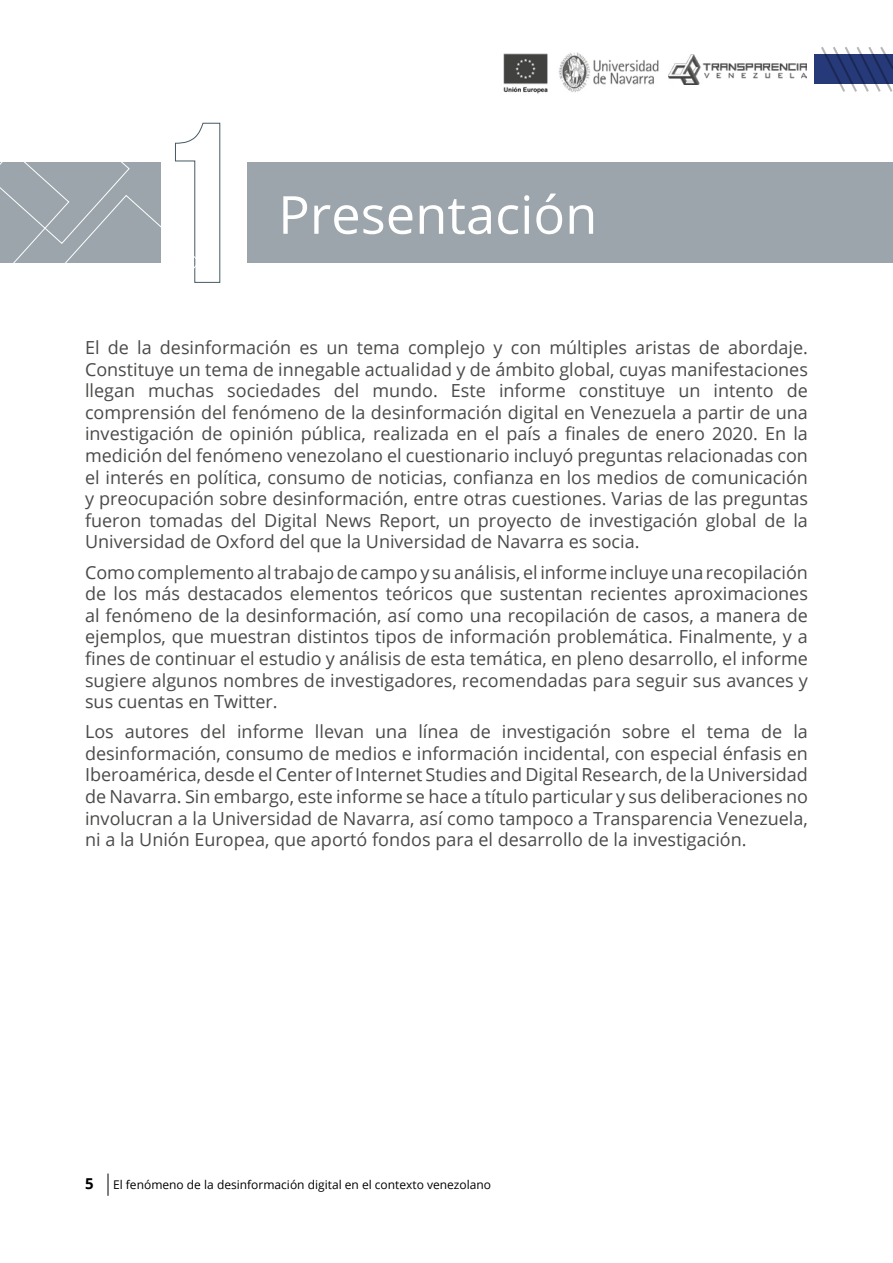
<style>
.page{position:relative;width:893px;height:1263px;background:#fff}
.page>*{position:absolute;margin:0;border:0;box-sizing:border-box;transform-origin:0 0}
.t1{font:52.5px "Open Sans";color:#fff}
.t2{font:18px/21.6px "Open Sans";color:#4a4a49;text-align:justify}
.t3{font:700 15px "Open Sans";color:#000}
.t4{font:12px "Open Sans";color:#000}
</style>
<div class="page">
<div style="left:814px;top:54px;width:79px;height:29px;background:#263979"></div>
<img style="left:669px;top:54px;width:138px;height:30px">
<img style="left:558px;top:52px;width:101px;height:40px">
<img style="left:503px;top:53px;width:45px;height:41px">
<svg style="left:108px;top:1173px;width:1px;height:23px"></svg>
<svg style="left:819px;top:47px;width:74px;height:45px"></svg>
<div style="left:248px;top:162px;width:645px;height:101px;background:#9ba5ab"></div>
<svg style="left:0;top:122px;width:221px;height:161px"></svg>
<h1 class="t1" style="left:278px;top:179px;width:321px">Presentación</h1>
<p class="t2" style="left:85px;top:336px;width:724px">El de la desinformación es un tema complejo y con múltiples aristas de abordaje.<br>Constituye un tema de innegable actualidad y de ámbito global, cuyas manifestaciones llegan muchas sociedades del mundo. Este informe constituye un intento de comprensión del fenómeno de la desinformación digital en Venezuela a partir de una investigación de opinión pública, realizada en el país a finales de enero 2020. En la medición del fenómeno venezolano el cuestionario incluyó preguntas relacionadas con el interés en política, consumo de noticias, confianza en los medios de comunicación y preocupación sobre desinformación, entre otras cuestiones. Varias de las preguntas fueron tomadas del Digital News Report, un proyecto de investigación global de la Universidad de Oxford del que la Universidad de Navarra es socia.</p>
<p class="t2" style="left:85px;top:561px;width:724px">Como complemento al trabajo de campo y su análisis, el informe incluye una recopilación de los más destacados elementos teóricos que sustentan recientes aproximaciones al fenómeno de la desinformación, así como una recopilación de casos, a manera de ejemplos, que muestran distintos tipos de información problemática. Finalmente, y a fines de continuar el estudio y análisis de esta temática, en pleno desarrollo, el informe sugiere algunos nombres de investigadores, recomendadas para seguir sus avances y sus cuentas en Twitter.</p>
<p class="t2" style="left:85px;top:720px;width:724px">Los autores del informe llevan una línea de investigación sobre el tema de la desinformación, consumo de medios e información incidental, con especial énfasis en Iberoamérica, desde el Center of Internet Studies and Digital Research, de la Universidad de Navarra. Sin embargo, este informe se hace a título particular y sus deliberaciones no involucran a la Universidad de Navarra, así como tampoco a Transparencia Venezuela, ni a la Unión Europea, que aportó fondos para el desarrollo de la investigación.</p>
<p class="t3" style="left:85px;top:1173px;width:10px">5</p>
<p class="t4" style="left:113px;top:1177px;width:380px">El fenómeno de la desinformación digital en el contexto venezolano</p>
</div>
